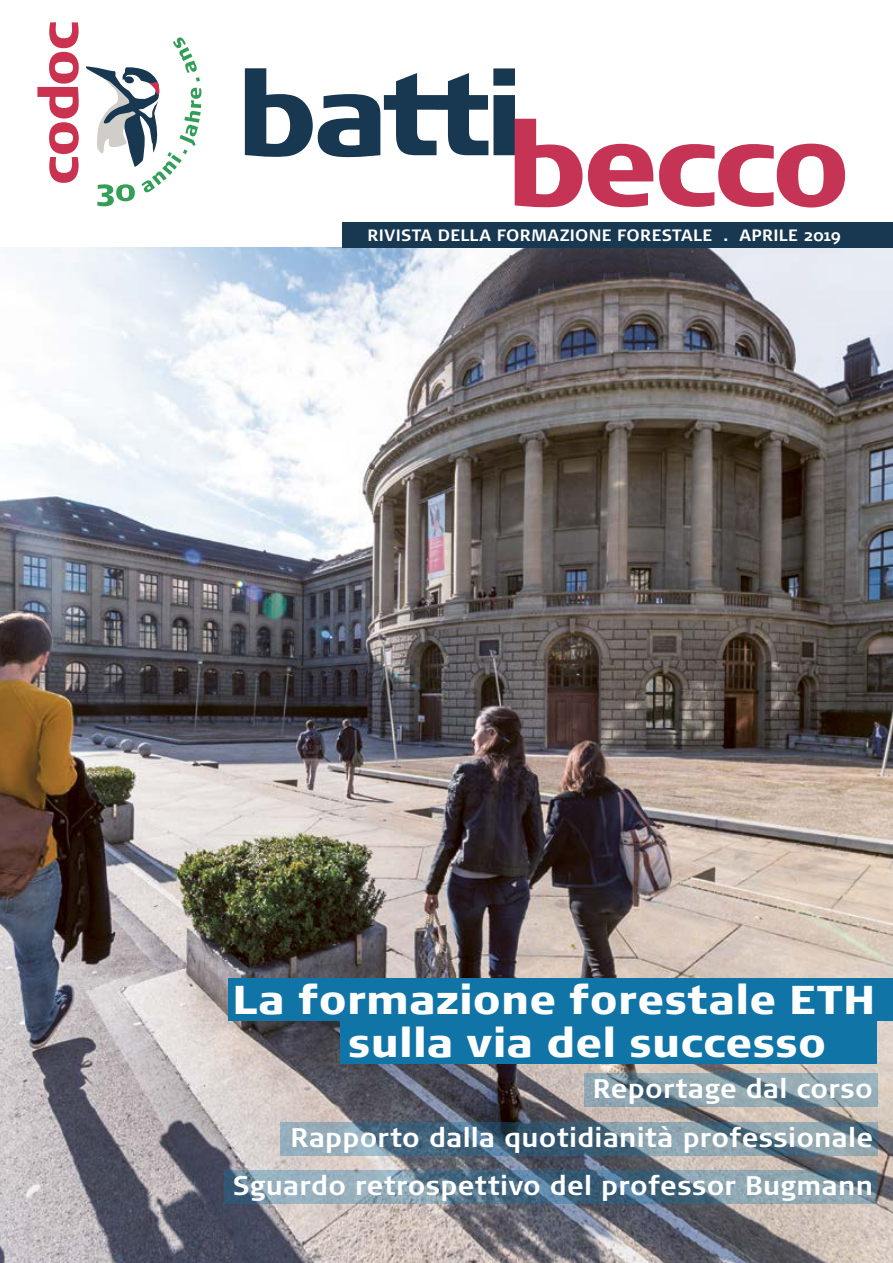
<style>
.page{position:relative;width:893px;height:1263px;background:#fff}
.page>*{position:absolute;margin:0;border:0;box-sizing:border-box;transform-origin:0 0}
.t1{font:900 40.2px/43.3px "Signa Normal";letter-spacing:.005em;color:#fff}
.t2{font:700 26.85px/48.6px "Signa Normal";letter-spacing:.01em;color:#fff;text-align:right}
.t3{font:700 16.5px "Signa Normal";letter-spacing:.02em;color:#fff}
</style>
<div class="page">
<svg style="left:37px;top:22px;width:42px;height:161px"></svg>
<svg style="left:85px;top:37px;width:117px;height:169px"></svg>
<img style="left:0;top:248px;width:893px;height:1015px">
<div style="left:228px;top:978px;width:665px;height:42px;background:#1074a7"></div>
<div style="left:340px;top:1021px;width:537px;height:42px;background:#1074a7"></div>
<svg style="left:225px;top:1171px;width:652px;height:33px;background:#6b899b"></svg>
<svg style="left:280px;top:1122px;width:597px;height:33px;background:#668293"></svg>
<svg style="left:585px;top:1073px;width:293px;height:34px;background:#839ba6"></svg>
<svg style="left:245px;top:68px;width:337px;height:139px"></svg>
<svg style="left:588px;top:144px;width:65px;height:63px"></svg>
<svg style="left:659px;top:144px;width:186px;height:63px"></svg>
<div style="left:342px;top:222px;width:551px;height:26px;background:#183750"></div>
<p class="t3" style="left:367px;top:226px;width:475px">RIVISTA DELLA FORMAZIONE FORESTALE . APRILE 2019</p>
<h1 class="t1" style="left:348px;top:977px;width:529px;text-indent:-116px">La formazione forestale ETH sulla via del successo</h1>
<p class="t2" style="left:233px;top:1064px;width:642px">Reportage dal corso<br>Rapporto dalla quotidianità professionale<br>Sguardo retrospettivo del professor Bugmann</p>
</div>
